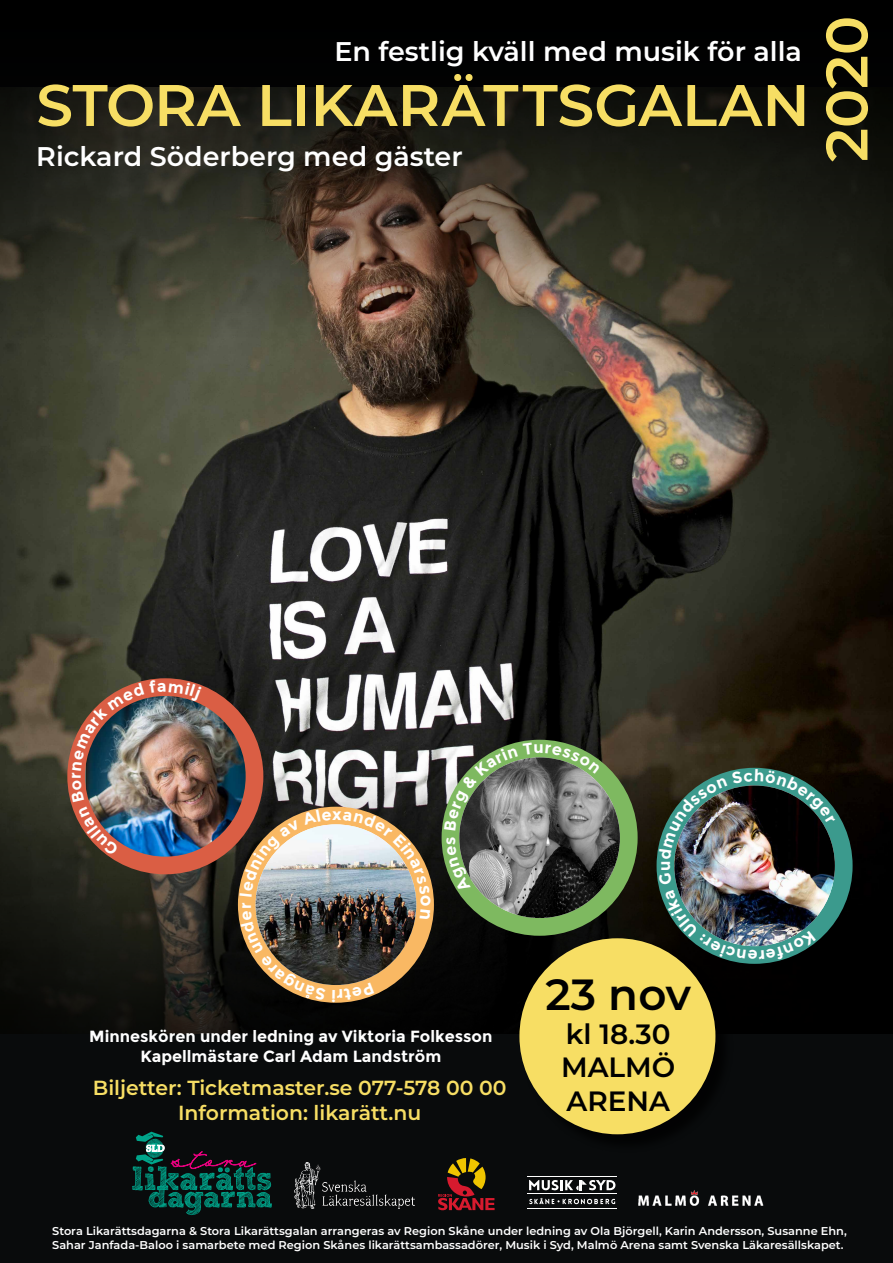
<style>
.page{position:relative;width:893px;height:1263px;background:#fff}
.page>*{position:absolute;margin:0;border:0;box-sizing:border-box;transform-origin:0 0}
.t1{font:600 58.5px "Montserrat";color:#f7de64}
.t2{font:600 43.5px "Montserrat";color:#000}
.t3{font:600 27.9px/33.5px "Montserrat";color:#000}
.t4{font:600 27px "Montserrat";color:#fff}
.t5{font:700 25.2px "Sketch Block";color:#00a58b}
.t6{font:600 20.4px/24.5px "Montserrat";color:#f7de64;text-align:center}
.t7{font:700 16.2px/19.5px "Montserrat";color:#fff;text-align:center}
.t8{font:600 11.4px/13.6px "Montserrat";color:#fff}
</style>
<div class="page">
<img style="left:0;top:338px;width:893px;height:437px">
<svg style="left:0;top:0;width:893px;height:338px;background:#25221a"></svg>
<svg style="left:0;top:775px;width:893px;height:259px;background:#171713"></svg>
<div style="left:0;top:1034px;width:893px;height:229px;background:#090b0c"></div>
<svg style="left:438px;top:1158px;width:57px;height:52px"></svg>
<img style="left:294px;top:1162px;width:120px;height:46px">
<svg style="left:132px;top:1132px;width:140px;height:83px"></svg>
<hr style="left:527px;top:1176px;width:90px;height:1px;background:#fff">
<hr style="left:527px;top:1193px;width:90px;height:1px;background:#fff">
<hr style="left:527px;top:1208px;width:90px;height:1px;background:#fff">
<svg style="left:529px;top:1180px;width:87px;height:11px"></svg>
<svg style="left:529px;top:1198px;width:86px;height:6px"></svg>
<img style="left:638px;top:1190px;width:126px;height:16px">
<div style="left:238px;top:807px;width:196px;height:196px;background:#f9b863;border-radius:50%"></div>
<img style="left:256px;top:824px;width:160px;height:161px;border-radius:80px">
<div style="left:521px;top:940px;width:213px;height:212px;background:#070808"></div>
<div style="left:519px;top:938px;width:196px;height:196px;background:#f7de64;border-radius:50%"></div>
<div style="left:67px;top:678px;width:196px;height:196px;background:#da5e44;border-radius:50%"></div>
<img style="left:85px;top:696px;width:161px;height:161px;border-radius:80px">
<div style="left:442px;top:740px;width:196px;height:196px;background:#7eb960;border-radius:50%"></div>
<img style="left:459px;top:757px;width:161px;height:161px;border-radius:80px">
<div style="left:657px;top:768px;width:196px;height:196px;background:#3b9a8d;border-radius:50%"></div>
<img style="left:674px;top:785px;width:161px;height:161px;border-radius:80px">
<svg style="left:332px;top:982px;width:42px;height:20px"></svg>
<img style="left:241px;top:910px;width:85px;height:90px">
<svg style="left:240px;top:809px;width:91px;height:87px"></svg>
<img style="left:343px;top:811px;width:88px;height:108px">
<img style="left:71px;top:780px;width:48px;height:76px">
<img style="left:72px;top:680px;width:130px;height:90px">
<svg style="left:446px;top:837px;width:25px;height:56px"></svg>
<svg style="left:444px;top:742px;width:89px;height:88px"></svg>
<svg style="left:545px;top:745px;width:55px;height:29px"></svg>
<img style="left:659px;top:872px;width:157px;height:87px">
<img style="left:658px;top:769px;width:177px;height:90px">
<p class="t4" style="left:334px;top:32px;width:469px">En festlig kväll med musik för alla</p>
<p class="t1" style="left:36px;top:64px;width:775px">STORA LIKARÄTTSGALAN</p>
<p class="t4" style="left:36px;top:137px;width:428px">Rickard Söderberg med gäster</p>
<p class="t1" style="left:805px;top:162px;width:148px;rotate:-90deg">2020</p>
<p class="t7" style="left:66px;top:779px;width:8px;rotate:-90deg">r</p>
<p class="t7" style="left:236px;top:909px;width:8px;rotate:-90deg">r</p>
<p class="t7" style="left:332px;top:804px;width:11px">x</p>
<p class="t7" style="left:89px;top:1027px;width:405px">Minneskören under ledning av Viktoria Folkesson<br>Kapellmästare Carl Adam Landström</p>
<p class="t6" style="left:93px;top:1075px;width:415px">Biljetter: Ticketmaster.se 077-578 00 00<br>Information: likarätt.nu</p>
<p class="t5" style="left:170px;top:1138px;width:22px;rotate:90deg">O</p>
<p class="t7" style="left:533px;top:738px;width:12px">u</p>
<p class="t7" style="left:655px;top:871px;width:12px;rotate:-90deg">u</p>
<p class="t2" style="left:545px;top:964px;width:147px">23 nov</p>
<p class="t3" style="left:561px;top:1016px;width:116px">kl 18.30<br>MALMÖ<br>ARENA</p>
<p class="t8" style="left:52px;top:1224px;width:796px">Stora Likarättsdagarna &amp; Stora Likarättsgalan arrangeras av Region Skåne under ledning av Ola Björgell, Karin Andersson, Susanne Ehn,<br>Sahar Janfada-Baloo i samarbete med Region Skånes likarättsambassadörer, Musik i Syd, Malmö Arena samt Svenska Läkaresällskapet.</p>
</div>
